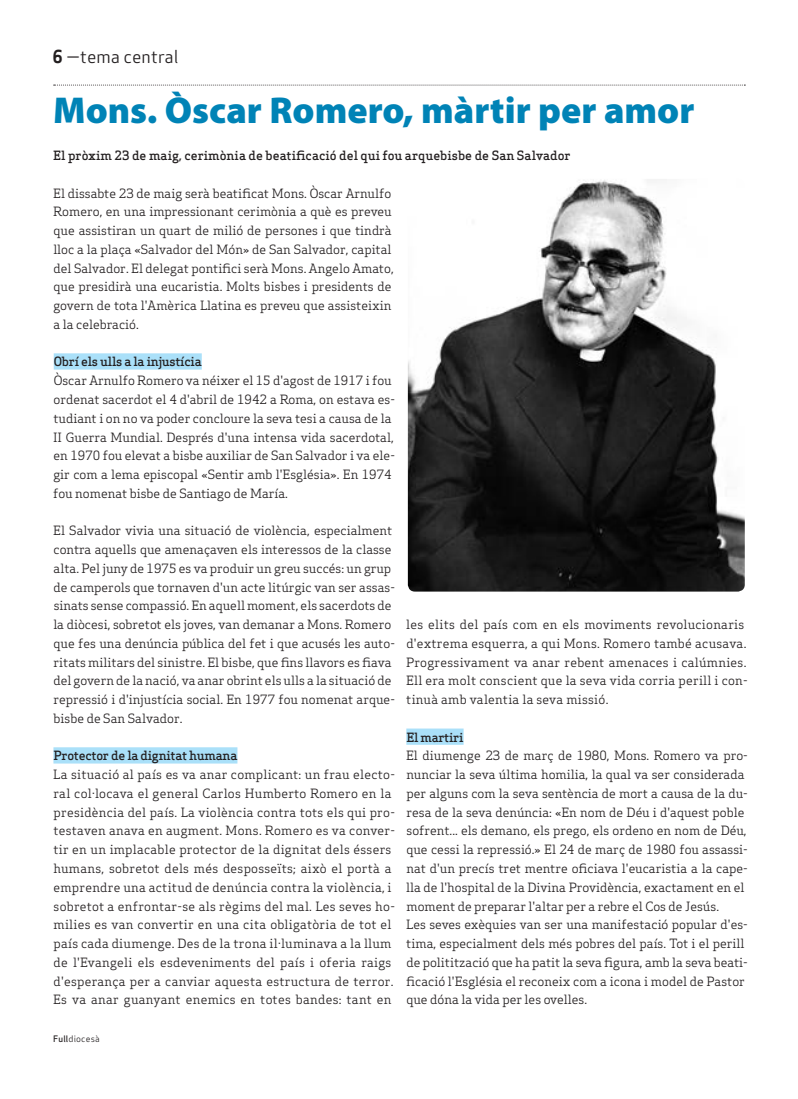
<style>
.page{position:relative;width:798px;height:1099px;background:#fff}
.page>*{position:absolute;margin:0;border:0;box-sizing:border-box;transform-origin:0 0}
.t1{font:900 37.5px "Myriad Pro";color:#0083b6}
.t2{font:17.5px "Apex Sans Book T";color:#231f20}
.t3{font:12.5px/18.8px "Apex Serif";color:#231f20}
.t4{font:12.5px/18.8px "Apex Serif";letter-spacing:.02em;color:#231f20}
.t5{font:500 12.5px "Apex Serif";color:#231f20}
.t6{font:500 12.5px "Apex Serif";letter-spacing:-.02em;color:#231f20}
.t7{font:8.75px "Apex Sans Book T";letter-spacing:.02em;color:#231f20}
.s1{font-family:"Apex Sans Bold T"}
.s2{font-family:"Apex Sans Medium T"}
</style>
<div class="page">
<div style="left:54px;top:353px;width:148px;height:16px;background:#aae0f9"></div>
<div style="left:53px;top:747px;width:184px;height:16px;background:#aae0f9"></div>
<div style="left:406px;top:728px;width:57px;height:16px;background:#aae0f9"></div>
<img style="left:407px;top:179px;width:337px;height:412px">
<svg style="left:54px;top:85px;width:691px;height:1px"></svg>
<h2 class="t2" style="left:52px;top:46px;width:127px"><span class="s1">6</span> —tema central</h2>
<h1 class="t1" style="left:53px;top:85px;width:642px">Mons. Òscar Romero, màrtir per amor</h1>
<p class="t5" style="left:53px;top:148px;width:519px">El pròxim 23 de maig, cerimònia de beatificació del qui fou arquebisbe de San Salvador</p>
<p class="t3" style="left:53px;top:183px;width:342px">El dissabte 23 de maig serà beatificat Mons. Òscar Arnulfo Romero, en una impressionant cerimònia a què es preveu que assistiran un quart de milió de persones i que tindrà lloc a la plaça «Salvador del Món» de San Salvador, capital del Salvador. El delegat pontifici serà Mons. Angelo Amato, que presidirà una eucaristia. Molts bisbes i presidents de govern de tota l'Amèrica Llatina es preveu que assisteixin a la celebració.</p>
<p class="t6" style="left:54px;top:354px;width:149px">Obrí els ulls a la injustícia</p>
<p class="t3" style="left:53px;top:371px;width:343px">Òscar Arnulfo Romero va néixer el 15 d'agost de 1917 i fou ordenat sacerdot el 4 d'abril de 1942 a Roma, on estava es&shy;tudiant i on no va poder concloure la seva tesi a causa de la II Guerra Mundial. Després d'una intensa vida sacerdotal, en 1970 fou elevat a bisbe auxiliar de San Salvador i va ele&shy;gir com a lema episcopal «Sentir amb l'Església». En 1974 fou nomenat bisbe de Santiago de María.</p>
<p class="t3" style="left:53px;top:521px;width:343px">El Salvador vivia una situació de violència, especialment contra aquells que amenaçaven els interessos de la classe alta. Pel juny de 1975 es va produir un greu succés: un grup de camperols que tornaven d'un acte litúrgic van ser assas&shy;sinats sense compassió. En aquell moment, els sacerdots de la diòcesi, sobretot els joves, van demanar a Mons. Romero que fes una denúncia pública del fet i que acusés les auto&shy;ritats militars del sinistre. El bisbe, que fins llavors es fiava del govern de la nació, va anar obrint els ulls a la situació de repressió i d'injustícia social. En 1977 fou nomenat arque&shy;bisbe de San Salvador.</p>
<p class="t6" style="left:53px;top:748px;width:185px">Protector de la dignitat humana</p>
<p class="t4" style="left:53px;top:765px;width:343px">La situació al país es va anar complicant: un frau electo&shy;ral col·locava el general Carlos Humberto Romero en la presidència del país. La violència contra tots els qui pro&shy;testaven anava en augment. Mons. Romero es va conver&shy;tir en un implacable protector de la dignitat dels éssers humans, sobretot dels més desposseïts; això el portà a emprendre una actitud de denúncia contra la violència, i sobretot a enfrontar-se als règims del mal. Les seves ho&shy;milies es van convertir en una cita obligatòria de tot el país cada diumenge. Des de la trona il·luminava a la llum de l'Evangeli els esdeveniments del país i oferia raigs d'esperança per a canviar aquesta estructura de terror.<br>Es va anar guanyant enemics en totes bandes: tant en</p>
<p class="t7" style="left:53px;top:1032px;width:48px"><span class="s2">Full</span>diocesà</p>
<p class="t4" style="left:406px;top:615px;width:343px">les elits del país com en els moviments revolucionaris d'extrema esquerra, a qui Mons. Romero també acusava.<br>Progressivament va anar rebent amenaces i calúmnies.<br>Ell era molt conscient que la seva vida corria perill i con&shy;tinuà amb valentia la seva missió.</p>
<p class="t6" style="left:406px;top:729px;width:59px">El martiri</p>
<p class="t3" style="left:406px;top:746px;width:343px">El diumenge 23 de març de 1980, Mons. Romero va pro&shy;nunciar la seva última homilia, la qual va ser considerada per alguns com la seva sentència de mort a causa de la du&shy;resa de la seva denúncia: «En nom de Déu i d'aquest poble sofrent... els demano, els prego, els ordeno en nom de Déu, que cessi la repressió.» El 24 de març de 1980 fou assassi&shy;nat d'un precís tret mentre oficiava l'eucaristia a la cape&shy;lla de l'hospital de la Divina Providència, exactament en el moment de preparar l'altar per a rebre el Cos de Jesús.<br>Les seves exèquies van ser una manifestació popular d'es&shy;tima, especialment dels més pobres del país. Tot i el perill de politització que ha patit la seva figura, amb la seva beati&shy;ficació l'Església el reconeix com a icona i model de Pastor que dóna la vida per les ovelles.</p>
</div>
